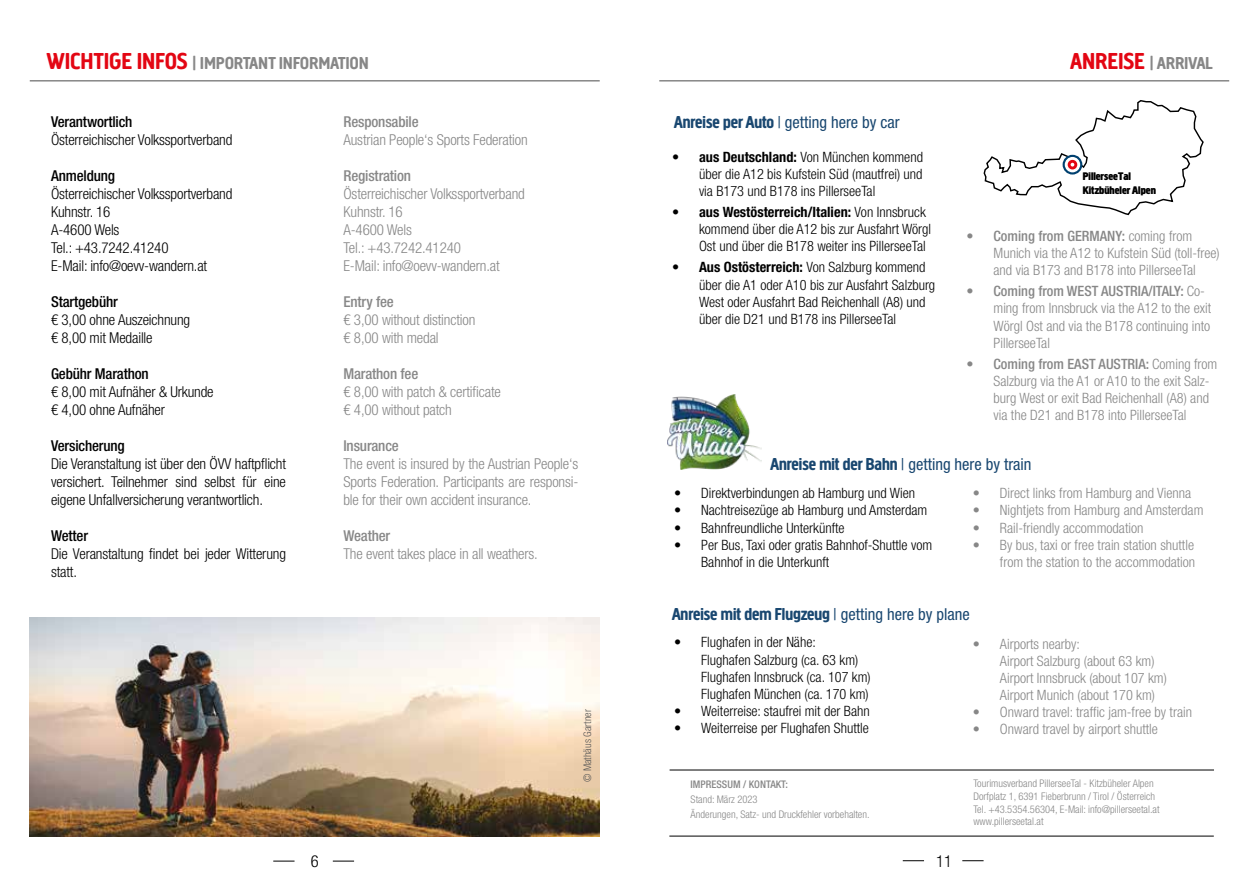
<style>
.page{position:relative;width:1259px;height:893px;background:#fff}
.page>*{position:absolute;margin:0;border:0;box-sizing:border-box;transform-origin:0 0}
.t1{font:700 18px "Creighton Pro";letter-spacing:.02em;color:#878787}
.t2{font:700 18px "Creighton Pro";color:#194770}
.t3{font:condensed 16.5px "Helvetica Neue LT Std";color:#194770}
.t4{font:300 condensed 16.5px "Helvetica Neue LT Std";color:#000}
.t5{font:300 condensed 15px/18px "Helvetica Neue LT Std";letter-spacing:-.01em;color:#000}
.t6{font:300 condensed 15px/18px "Helvetica Neue LT Std";letter-spacing:-.01em;color:#878787}
.t7{font:500 condensed 15px "Helvetica Neue LT Std";letter-spacing:-.01em;color:#000}
.t8{font:500 condensed 15px "Helvetica Neue LT Std";letter-spacing:-.01em;color:#878787}
.t9{font:300 condensed 14.25px/17.1px "Helvetica Neue LT Std";color:#000}
.t10{font:300 condensed 14.25px/17.1px "Helvetica Neue LT Std";color:#878787}
.t11{font:900 11.55px/13.8px "Creighton Pro";color:#000}
.t12{font:300 condensed 10.5px/12.6px "Helvetica Neue LT Std";color:#878787}
.t13{font:500 condensed 10.5px "Helvetica Neue LT Std";color:#878787}
.t14{font:300 condensed 10.5px "Helvetica Neue LT Std";color:#575756}
.s1{font-size:24px;color:#e30613}
.s2{font-family:"Creighton Pro";font-weight:700;font-stretch:normal;font-size:18px}
.s3{font-weight:700}
.s4{font-weight:500}
.s5{font-family:"Helvetica Neue LT Std";font-weight:400;font-stretch:condensed;font-size:16.5px}
</style>
<div class="page">
<img style="left:30px;top:618px;width:570px;height:218px">
<hr style="left:30px;top:80px;width:570px;height:2px;background:#878787">
<svg style="left:273px;top:861px;width:21px;height:1px"></svg>
<svg style="left:333px;top:861px;width:21px;height:1px"></svg>
<svg style="left:902px;top:860px;width:22px;height:1px"></svg>
<svg style="left:962px;top:860px;width:21px;height:1px"></svg>
<img style="left:667px;top:394px;width:94px;height:76px">
<hr style="left:659px;top:80px;width:570px;height:2px;background:#878787">
<svg style="left:983px;top:100px;width:221px;height:114px"></svg>
<svg style="left:1063px;top:156px;width:18px;height:17px"></svg>
<div style="left:1062px;top:155px;width:20px;height:20px;border:2px solid #004170;border-radius:50%"></div>
<div style="left:1067px;top:160px;width:10px;height:9px;border:3px solid #e30613;border-radius:50%"></div>
<hr style="left:669px;top:836px;width:544px;height:1px;background:#000">
<hr style="left:669px;top:770px;width:545px;height:1px;background:#000">
<p class="t1" style="left:47px;top:52px;width:323px"><span class="s1">WICHTIGE INFOS</span> | IMPORTANT INFORMATION</p>
<p class="t7" style="left:51px;top:112px;width:83px">Verantwortlich</p>
<p class="t5" style="left:51px;top:130px;width:183px">Österreichischer Volkssportverband</p>
<p class="t7" style="left:51px;top:166px;width:66px">Anmeldung</p>
<p class="t5" style="left:51px;top:184px;width:183px">Österreichischer Volkssportverband<br>Kuhnstr. 16<br>A-4600 Wels<br>Tel.: +43.7242.41240<br>E-Mail: info@oevv-wandern.at</p>
<p class="t7" style="left:51px;top:292px;width:68px">Startgebühr</p>
<p class="t5" style="left:51px;top:310px;width:141px">€ 3,00 ohne Auszeichnung € 8,00 mit Medaille</p>
<p class="t7" style="left:51px;top:364px;width:99px">Gebühr Marathon</p>
<p class="t5" style="left:51px;top:382px;width:164px">€ 8,00 mit Aufnäher &amp; Urkunde € 4,00 ohne Aufnäher</p>
<p class="t7" style="left:51px;top:436px;width:75px">Versicherung</p>
<p class="t5" style="left:51px;top:454px;width:236px;text-align:justify">Die Veranstaltung ist über den ÖVV haftpflicht versichert. Teilnehmer sind selbst für eine eigene Unfallversicherung verantwortlich.</p>
<p class="t7" style="left:51px;top:526px;width:39px">Wetter</p>
<p class="t5" style="left:51px;top:544px;width:236px">Die Veranstaltung findet bei jeder Witterung statt.</p>
<p class="t8" style="left:343px;top:112px;width:77px">Responsabile</p>
<p class="t6" style="left:343px;top:130px;width:186px">Austrian People‘s Sports Federation</p>
<p class="t8" style="left:343px;top:166px;width:69px">Registration</p>
<p class="t6" style="left:343px;top:184px;width:183px">Österreichischer Volkssportverband<br>Kuhnstr. 16<br>A-4600 Wels<br>Tel.: +43.7242.41240<br>E-Mail: info@oevv-wandern.at</p>
<p class="t8" style="left:343px;top:292px;width:52px">Entry fee</p>
<p class="t6" style="left:343px;top:310px;width:133px">€ 3,00 without distinction € 8,00 with medal</p>
<p class="t8" style="left:343px;top:364px;width:76px">Marathon fee</p>
<p class="t6" style="left:343px;top:382px;width:159px">€ 8,00 with patch &amp; certificate € 4,00 without patch</p>
<p class="t8" style="left:343px;top:436px;width:57px">Insurance</p>
<p class="t6" style="left:343px;top:454px;width:236px;text-align:justify">The event is insured by the Austrian People‘s Sports Federation. Participants are responsi&shy;ble for their own accident insurance.</p>
<p class="t8" style="left:343px;top:526px;width:48px">Weather</p>
<p class="t6" style="left:343px;top:544px;width:196px">The event takes place in all weathers.</p>
<p class="t4" style="left:311px;top:852px;width:9px">6</p>
<p class="t14" style="left:581px;top:782px;width:75px;rotate:-90deg">© Mathäus Gartner</p>
<p class="t3" style="left:674px;top:112px;width:227px"><span class="s2">Anreise per Auto</span> | getting here by car</p>
<p class="t9" style="left:699px;top:148px;width:225px;text-align:justify;text-indent:-27px"><span class="s3">• aus Deutschland:</span> Von München kommend über die A12 bis Kufstein Süd (mautfrei) und via B173 und B178 ins PillerseeTal</p>
<p class="t9" style="left:699px;top:203px;width:234px;text-indent:-27px"><span class="s3">• aus Westösterreich/Italien:</span> Von Innsbruck kommend über die A12 bis zur Ausfahrt Wörgl<br>Ost und über die B178 weiter ins PillerseeTal</p>
<p class="t9" style="left:699px;top:259px;width:238px;text-indent:-27px"><span class="s3">• Aus Ostösterreich:</span> Von Salzburg kommend über die A1 oder A10 bis zur Ausfahrt Salzburg West oder Ausfahrt Bad Reichenhall (A8) und über die D21 und B178 ins PillerseeTal</p>
<p class="t1" style="left:1070px;top:52px;width:144px"><span class="s1">ANREISE</span> | ARRIVAL</p>
<p class="t11" style="left:1082px;top:169px;width:75px">PillerseeTal<br>Kitzbüheler Alpen</p>
<p class="t10" style="left:993px;top:227px;width:228px;text-indent:-27px"><span class="s4">• Coming from GERMANY:</span> coming from<br>Munich via the A12 to Kufstein Süd (toll-free) and via B173 and B178 into PillerseeTal</p>
<p class="t10" style="left:993px;top:283px;width:219px;text-indent:-27px"><span class="s4">• Coming from WEST AUSTRIA/ITALY:</span> Co&shy;ming from Innsbruck via the A12 to the exit Wörgl Ost and via the B178 continuing into PillerseeTal</p>
<p class="t10" style="left:993px;top:355px;width:225px;text-indent:-27px"><span class="s4">• Coming from EAST AUSTRIA:</span> Coming from Salzburg via the A1 or A10 to the exit Salz&shy;burg West or exit Bad Reichenhall (A8) and via the D21 and B178 into PillerseeTal</p>
<p class="t3" style="left:770px;top:455px;width:262px"><span class="s2">Anreise mit der Bahn</span> | getting here by train</p>
<p class="t9" style="left:674px;top:485px;width:242px">• Direktverbindungen ab Hamburg und Wien</p>
<p class="t9" style="left:674px;top:502px;width:255px">• Nachtreisezüge ab Hamburg und Amsterdam</p>
<p class="t9" style="left:674px;top:519px;width:172px">• Bahnfreundliche Unterkünfte</p>
<p class="t9" style="left:701px;top:536px;width:232px;text-indent:-27px">• Per Bus, Taxi oder gratis Bahnhof-Shuttle vom<br>Bahnhof in die Unterkunft</p>
<p class="t10" style="left:973px;top:485px;width:220px">• Direct links from Hamburg and Vienna</p>
<p class="t10" style="left:973px;top:502px;width:232px">• Nightjets from Hamburg and Amsterdam</p>
<p class="t10" style="left:973px;top:519px;width:172px">• Rail-friendly accommodation</p>
<p class="t10" style="left:973px;top:536px;width:224px;text-align:right">• By bus, taxi or free train station shuttle from the station to the accommodation</p>
<p class="t2" style="left:672px;top:604px;width:299px">Anreise mit dem Flugzeug <span class="s5">| getting here by plane</span></p>
<p class="t9" style="left:701px;top:634px;width:171px;text-indent:-27px">• Flughafen in der Nähe:<br>Flughafen Salzburg (ca. 63 km)<br>Flughafen Innsbruck (ca. 107 km)<br>Flughafen München (ca. 170 km)</p>
<p class="t9" style="left:674px;top:702px;width:197px">• Weiterreise: staufrei mit der Bahn</p>
<p class="t9" style="left:674px;top:719px;width:196px">• Weiterreise per Flughafen Shuttle</p>
<p class="t13" style="left:690px;top:778px;width:99px">IMPRESSUM / KONTAKT:</p>
<p class="t12" style="left:690px;top:792px;width:180px;line-height:15px">Stand: März 2023<br>Änderungen, Satz- und Druckfehler vorbehalten.</p>
<p class="t4" style="left:936px;top:851px;width:17px">11</p>
<p class="t10" style="left:1000px;top:635px;width:168px;text-indent:-27px">• Airports nearby:<br>Airport Salzburg (about 63 km)<br>Airport Innsbruck (about 107 km)<br>Airport Munich (about 170 km)</p>
<p class="t10" style="left:973px;top:703px;width:221px">• Onward travel: traffic jam-free by train</p>
<p class="t10" style="left:973px;top:720px;width:186px">• Onward travel by airport shuttle</p>
<p class="t12" style="left:973px;top:777px;width:188px">Tourimusverband PillerseeTal - Kitzbüheler Alpen Dorfplatz 1, 6391 Fieberbrunn / Tirol / Österreich Tel. +43.5354.56304, E-Mail: info@pillerseetal.at www.pillerseetal.at</p>
</div>
